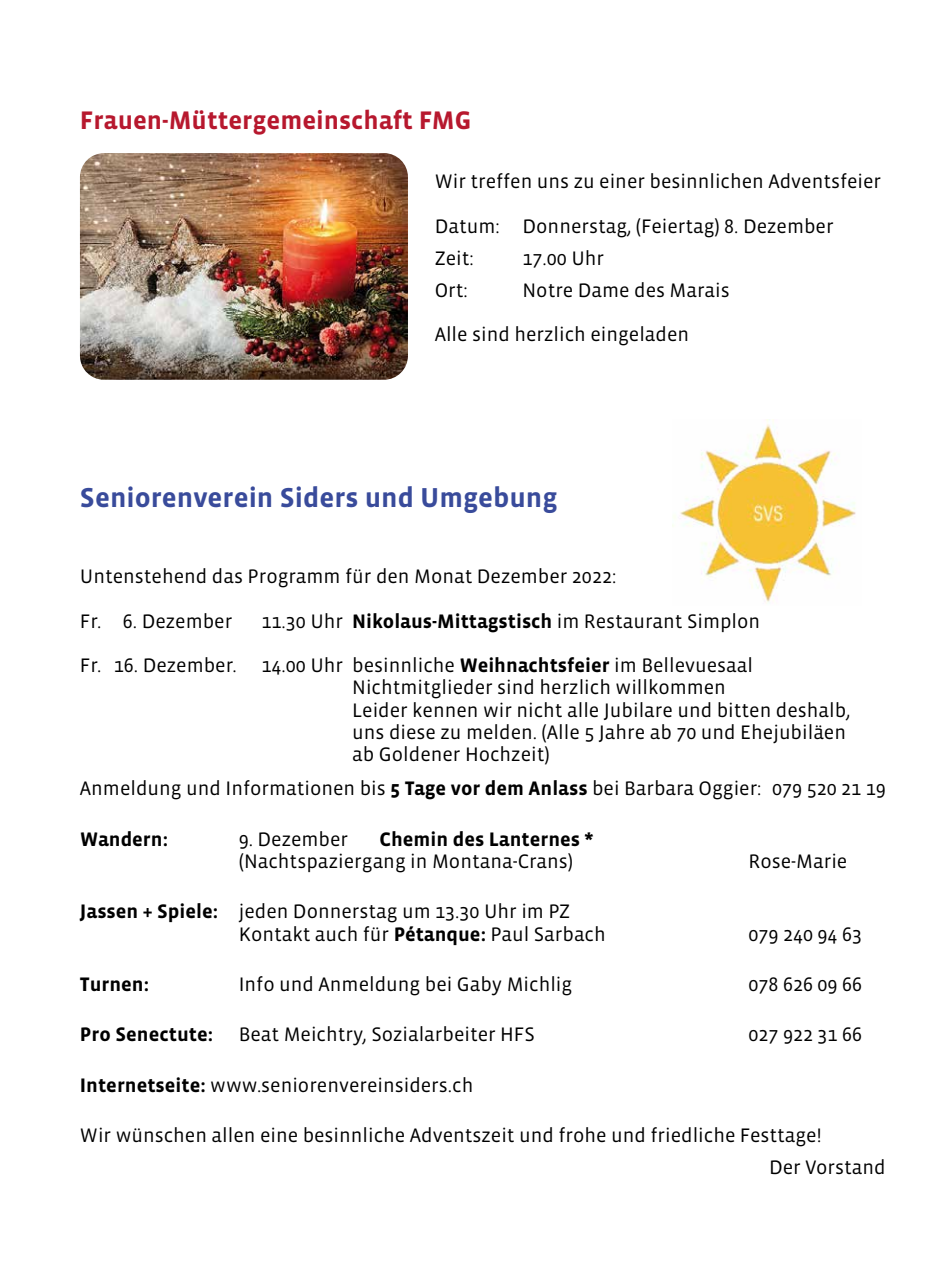
<style>
.page{position:relative;width:942px;height:1276px;background:#fff}
.page>*{position:absolute;margin:0;border:0;box-sizing:border-box;transform-origin:0 0}
.t1{font:700 28px "Vista Sans";color:#394b9b}
.t2{font:700 26px "Vista Sans";color:#b7182e}
.t3{font:20px/22.2px "Vista Sans";color:#000}
.t4{font:700 20px "Vista Sans";color:#000}
.s1{font-weight:700}
</style>
<div class="page">
<img style="left:672px;top:420px;width:184px;height:183px">
<img style="left:80px;top:153px;width:328px;height:227px">
<h2 class="t2" style="left:80px;top:106px;width:393px">Frauen-Müttergemeinschaft FMG</h2>
<p class="t3" style="left:434px;top:171px;width:448px">Wir treffen uns zu einer besinnlichen Adventsfeier</p>
<p class="t3" style="left:434px;top:210px;width:400px;line-height:32.2px">Datum: Donnerstag, (Feiertag) 8. Dezember<br>Zeit:</p>
<p class="t3" style="left:522px;top:247px;width:83px">17.00 Uhr</p>
<p class="t3" style="left:434px;top:279px;width:35px">Ort:</p>
<p class="t3" style="left:522px;top:279px;width:208px">Notre Dame des Marais</p>
<p class="t3" style="left:434px;top:324px;width:256px">Alle sind herzlich eingeladen</p>
<h1 class="t1" style="left:80px;top:483px;width:478px">Seniorenverein Siders und Umgebung</h1>
<p class="t3" style="left:80px;top:566px;width:537px">Untenstehend das Programm für den Monat Dezember 2022:</p>
<p class="t3" style="left:80px;top:610px;width:154px">Fr. 6. Dezember</p>
<p class="t3" style="left:261px;top:610px;width:500px">11.30 Uhr <span class="s1">Nikolaus-Mittagstisch</span> im Restaurant Simplon</p>
<p class="t3" style="left:352px;top:655px;width:499px;text-indent:-272px">Fr. 16. Dezember. 14.00 Uhr besinnliche <span class="s1">Weihnachtsfeier</span> im Bellevuesaal Nichtmitglieder sind herzlich willkommen<br>Leider kennen wir nicht alle Jubilare und bitten deshalb, uns diese zu melden. (Alle 5 Jahre ab 70 und Ehejubiläen ab Goldener Hochzeit)</p>
<p class="t3" style="left:80px;top:778px;width:807px">Anmeldung und Informationen bis <span class="s1">5 Tage vor dem Anlass</span> bei Barbara Oggier: 079 520 21 19</p>
<p class="t4" style="left:80px;top:829px;width:90px">Wandern:</p>
<p class="t3" style="left:239px;top:828px;width:111px">9. Dezember</p>
<p class="t4" style="left:379px;top:829px;width:215px">Chemin des Lanternes *</p>
<p class="t3" style="left:239px;top:850px;width:335px">(Nachtspaziergang in Montana-Crans)</p>
<p class="t3" style="left:748px;top:850px;width:100px">Rose-Marie</p>
<p class="t3" style="left:239px;top:901px;width:368px;text-indent:-159px"><span class="s1">Jassen + Spiele:</span> jeden Donnerstag um 13.30 Uhr im PZ<br>Kontakt auch für <span class="s1">Pétanque:</span> Paul Sarbach</p>
<p class="t3" style="left:748px;top:923px;width:115px">079 240 94 63</p>
<p class="t4" style="left:80px;top:974px;width:71px">Turnen:</p>
<p class="t3" style="left:239px;top:973px;width:335px">Info und Anmeldung bei Gaby Michlig</p>
<p class="t3" style="left:748px;top:973px;width:115px">078 626 09 66</p>
<p class="t4" style="left:80px;top:1024px;width:135px">Pro Senectute:</p>
<p class="t3" style="left:239px;top:1024px;width:297px">Beat Meichtry, Sozialarbeiter HFS</p>
<p class="t3" style="left:748px;top:1024px;width:115px">027 922 31 66</p>
<p class="t3" style="left:80px;top:1074px;width:395px"><span class="s1">Internetseite:</span> www.seniorenvereinsiders.ch</p>
<p class="t3" style="left:768px;top:1119px;width:118px;line-height:32.2px;text-indent:-688px">Wir wünschen allen eine besinnliche Adventszeit und frohe und friedliche Festtage!<br>Der Vorstand</p>
</div>
